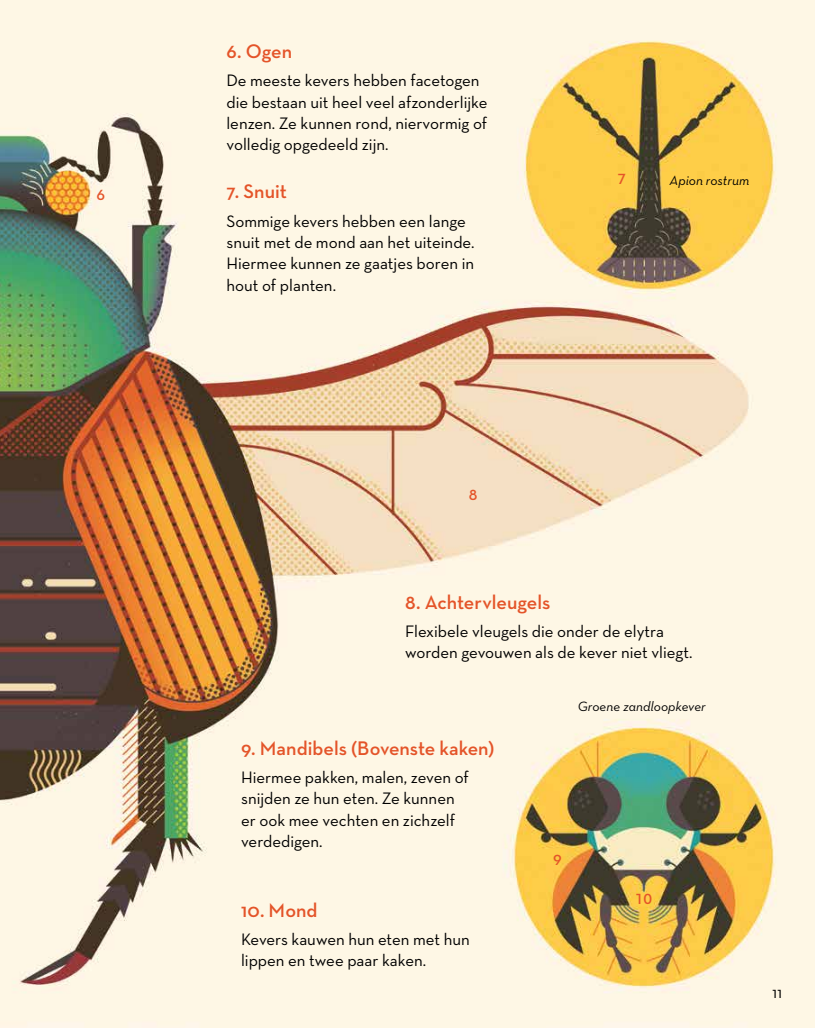
<style>
.page{position:relative;width:815px;height:1028px;background:#fff}
.page>*{position:absolute;margin:0;border:0;box-sizing:border-box;transform-origin:0 0}
.t1{font:600 20px "Neutraface Text";color:#e45429}
.t2{font:16.88px/21.2px "Neutraface Text";color:#000}
.t3{font:16.25px "Neutraface Text";color:#000}
.t4{font:15px "Neutraface Text Demi Alt";color:#e45429}
.t5{font:italic 13.75px "Neutraface Text";color:#000}
</style>
<div class="page">
<img style="left:0;top:0;width:815px;height:1028px">
<p class="t4" style="left:96px;top:186px;width:10px">6</p>
<p class="t1" style="left:226px;top:39px;width:67px">6. Ogen</p>
<p class="t2" style="left:226px;top:70px;width:262px">De meeste kevers hebben facetogen die bestaan uit heel veel afzonderlijke lenzen. Ze kunnen rond, niervormig of volledig opgedeeld zijn.</p>
<p class="t1" style="left:226px;top:179px;width:62px">7. Snuit</p>
<p class="t2" style="left:226px;top:210px;width:250px">Sommige kevers hebben een lange snuit met de mond aan het uiteinde.<br>Hiermee kunnen ze gaatjes boren in hout of planten.</p>
<p class="t4" style="left:617px;top:169px;width:10px">7</p>
<p class="t5" style="left:670px;top:172px;width:81px">Apion rostrum</p>
<p class="t4" style="left:469px;top:486px;width:10px">8</p>
<p class="t1" style="left:405px;top:589px;width:147px">8. Achtervleugels</p>
<p class="t2" style="left:405px;top:620px;width:289px">Flexibele vleugels die onder de elytra worden gevouwen als de kever niet vliegt.</p>
<p class="t1" style="left:241px;top:735px;width:255px">9. Mandibels (Bovenste kaken)</p>
<p class="t2" style="left:241px;top:766px;width:229px">Hiermee pakken, malen, zeven of snijden ze hun eten. Ze kunnen er ook mee vechten en zichzelf verdedigen.</p>
<p class="t1" style="left:241px;top:897px;width:78px">10. Mond</p>
<p class="t2" style="left:241px;top:928px;width:230px">Kevers kauwen hun eten met hun lippen en twee paar kaken.</p>
<p class="t5" style="left:578px;top:697px;width:130px">Groene zandloopkever</p>
<p class="t4" style="left:553px;top:850px;width:10px">9</p>
<p class="t4" style="left:635px;top:889px;width:19px">10</p>
<p class="t3" style="left:772px;top:982px;width:11px">11</p>
</div>
